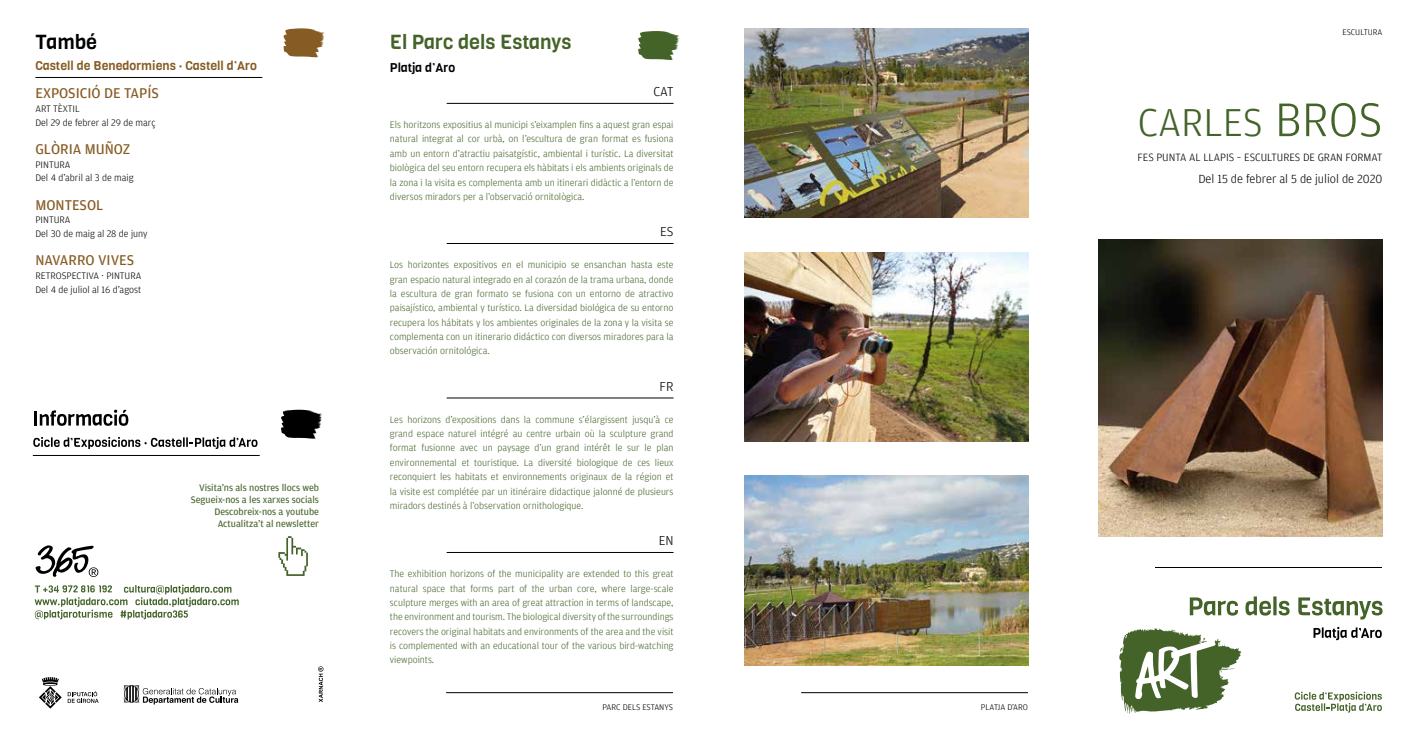
<style>
.page{position:relative;width:1418px;height:745px;background:#fff}
.page>*{position:absolute;margin:0;border:0;box-sizing:border-box;transform-origin:0 0}
.t1{font:300 41.25px "Amplitude";color:#446329}
.t2{font:20px "Viga";color:#446329}
.t3{font:20px "Viga";color:#000}
.t4{font:15px "Amplitude";color:#865b24}
.t5{font:300 13.75px "Amplitude";color:#000}
.t6{font:12.5px "Viga";color:#865b24}
.t7{font:300 12.5px "Amplitude";color:#000}
.t8{font:12.5px "Viga";color:#000}
.t9{font:300 11.25px "Amplitude";color:#000}
.t10{font:300 10px/14.4px "Amplitude";color:#446329;text-align:justify}
.t11{font:300 10px/13.8px "Amplitude";color:#000}
.t12{font:10px/12px "Amplitude";color:#446329;text-align:right}
.t13{font:300 8.75px "Amplitude";color:#000}
.s1{font-size:50px}
</style>
<div class="page">
<hr style="left:35px;top:77px;width:227px;height:1px;background:#000">
<svg style="left:638px;top:31px;width:41px;height:29px"></svg>
<hr style="left:446px;top:692px;width:227px;height:1px;background:#000">
<hr style="left:801px;top:692px;width:227px;height:1px;background:#000">
<svg style="left:1189px;top:597px;width:48px;height:18px"></svg>
<svg style="left:1245px;top:596px;width:25px;height:19px"></svg>
<hr style="left:1273px;top:596px;width:3px;height:19px;background:#446329">
<svg style="left:1278px;top:600px;width:11px;height:15px"></svg>
<svg style="left:1298px;top:597px;width:84px;height:22px"></svg>
<svg style="left:1294px;top:691px;width:87px;height:21px"></svg>
<svg style="left:1313px;top:627px;width:68px;height:12px"></svg>
<hr style="left:1155px;top:566px;width:227px;height:1px;background:#000">
<svg style="left:318px;top:666px;width:5px;height:35px"></svg>
<svg style="left:124px;top:685px;width:114px;height:19px"></svg>
<svg style="left:68px;top:691px;width:31px;height:11px"></svg>
<svg style="left:39px;top:677px;width:23px;height:31px"></svg>
<hr style="left:33px;top:455px;width:227px;height:1px;background:#000">
<svg style="left:281px;top:409px;width:41px;height:29px"></svg>
<hr style="left:34px;top:411px;width:3px;height:14px;background:#000">
<svg style="left:40px;top:409px;width:88px;height:16px"></svg>
<svg style="left:33px;top:437px;width:224px;height:11px"></svg>
<svg style="left:278px;top:536px;width:30px;height:39px"></svg>
<svg style="left:283px;top:28px;width:42px;height:29px"></svg>
<svg style="left:36px;top:545px;width:62px;height:31px"></svg>
<svg style="left:35px;top:584px;width:204px;height:35px"></svg>
<svg style="left:1119px;top:628px;width:122px;height:85px"></svg>
<img style="left:1098px;top:239px;width:284px;height:297px">
<hr style="left:446px;top:103px;width:227px;height:1px;background:#000">
<hr style="left:446px;top:243px;width:227px;height:1px;background:#000">
<hr style="left:446px;top:397px;width:227px;height:1px;background:#000">
<hr style="left:446px;top:551px;width:227px;height:1px;background:#000">
<img style="left:744px;top:28px;width:284px;height:189px">
<img style="left:744px;top:475px;width:284px;height:189px">
<img style="left:744px;top:252px;width:284px;height:189px">
<h2 class="t3" style="left:35px;top:28px;width:63px">També</h2>
<p class="t6" style="left:35px;top:57px;width:223px">Castell de Benedormiens · Castell d’Aro</p>
<h3 class="t4" style="left:35px;top:85px;width:125px">Exposició de Tapís</h3>
<p class="t11" style="left:35px;top:102px;width:122px">Art tèxtil<br>Del 29 de febrer al 29 de març</p>
<h3 class="t4" style="left:35px;top:140px;width:96px">Glòria Muñoz</h3>
<p class="t11" style="left:35px;top:157px;width:100px">Pintura<br>Del 4 d’abril al 3 de maig</p>
<h3 class="t4" style="left:35px;top:196px;width:69px">Montesol</h3>
<p class="t11" style="left:35px;top:213px;width:114px">Pintura<br>Del 30 de maig al 28 de juny</p>
<h3 class="t4" style="left:35px;top:252px;width:100px">Navarro vives</h3>
<p class="t11" style="left:35px;top:269px;width:107px">Retrospectiva · Pintura<br>Del 4 de juliol al 16 d’agost</p>
<p class="t12" style="left:191px;top:482px;width:130px">Visita’ns als nostres llocs web<br>Segueix-nos a les xarxes socials<br>Descobreix-nos a youtube<br>Actualitza’t al newsletter</p>
<h2 class="t2" style="left:390px;top:28px;width:183px">El Parc dels Estanys</h2>
<p class="t8" style="left:390px;top:60px;width:67px">Platja d’Aro</p>
<h3 class="t5" style="left:653px;top:84px;width:21px">CAT</h3>
<p class="t10" style="left:390px;top:117px;width:285px">Els horitzons expositius al municipi s’eixamplen fins a aquest gran espai natural integrat al cor urbà, on l’escultura de gran format es fusiona amb un entorn d’atractiu paisatgístic, ambiental i turístic. La diversitat biològica del seu entorn recupera els hàbitats i els ambients originals de la zona i la visita es complementa amb un itinerari didàctic a l’entorn de diversos miradors per a l’observació ornitològica.</p>
<h3 class="t5" style="left:660px;top:224px;width:7px">ES</h3>
<p class="t10" style="left:390px;top:257px;width:285px">Los horizontes expositivos en el municipio se ensanchan hasta este gran espacio natural integrado en al corazón de la trama urbana, donde la escultura de gran formato se fusiona con un entorno de atractivo paisajístico, ambiental y turístico. La diversidad biológica de su entorno recupera los hábitats y los ambientes originales de la zona y la visita se complementa con un itinerario didáctico con diversos miradores para la observación ornitológica.</p>
<h3 class="t5" style="left:659px;top:378px;width:14px">FR</h3>
<p class="t10" style="left:390px;top:412px;width:285px">Les horizons d’expositions dans la commune s’élargissent jusqu’à ce grand espace naturel intégré au centre urbain où la sculpture grand format fusionne avec un paysage d’un grand intérêt le sur le plan environnemental et touristique. La diversité biologique de ces lieux reconquiert les habitats et environnements originaux de la région et la visite est complétée par un itinéraire didactique jalonné de plusieurs miradors destinés à l’observation ornithologique.</p>
<h3 class="t5" style="left:658px;top:532px;width:8px">EN</h3>
<p class="t10" style="left:390px;top:566px;width:285px">The exhibition horizons of the municipality are extended to this great natural space that forms part of the urban core, where large-scale sculpture merges with an area of great attraction in terms of landscape, the environment and tourism. The biological diversity of the surroundings recovers the original habitats and environments of the area and the visit is complemented with an educational tour of the various bird-watching viewpoints.</p>
<p class="t13" style="left:602px;top:701px;width:71px">PARC DELS ESTANYS</p>
<p class="t13" style="left:980px;top:701px;width:43px">PLATJA D’ARO</p>
<p class="t13" style="left:1342px;top:28px;width:41px">Escultura</p>
<h1 class="t1" style="left:1137px;top:99px;width:246px">Carles <span class="s1">Bros</span></h1>
<p class="t9" style="left:1137px;top:151px;width:246px">Fes punta al llapis – Escultures de gran format</p>
<p class="t7" style="left:1198px;top:172px;width:186px">Del 15 de febrer al 5 de juliol de 2020</p>
</div>
